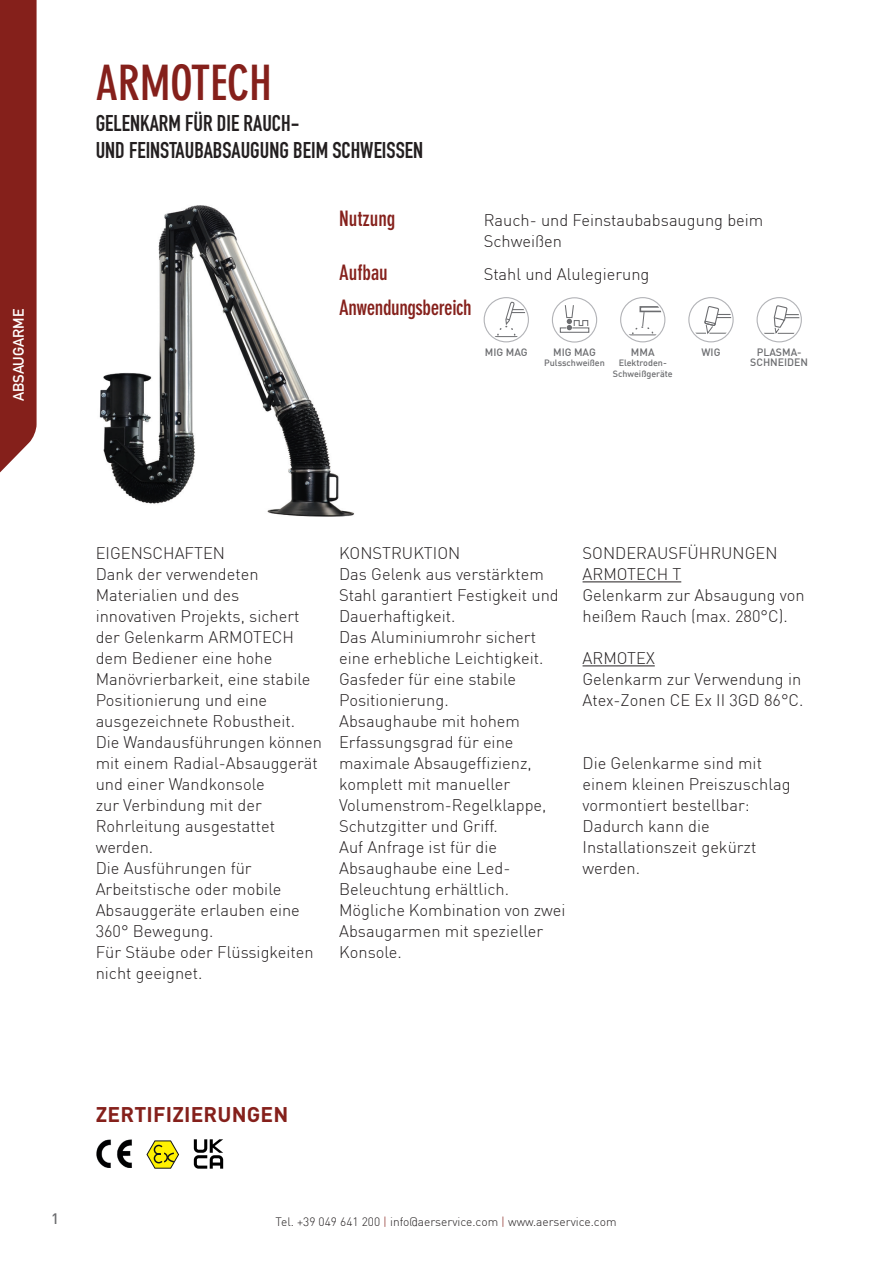
<style>
.page{position:relative;width:893px;height:1263px;background:#fff}
.page>*{position:absolute;margin:0;border:0;box-sizing:border-box;transform-origin:0 0}
.t1{font:700 condensed 48px "DIN Neuzeit Grotesk";color:#85201b}
.t2{font:22.5px "DIN Engschrift Alternate";color:#231f20}
.t3{font:700 condensed 21px "DIN Neuzeit Grotesk";letter-spacing:-.02em;color:#85201b}
.t4{font:700 21px "DIN Pro";letter-spacing:.01em;color:#85201b}
.t5{font:700 condensed 21px "DIN Neuzeit Grotesk";color:#85201b}
.t6{font:300 16.5px/21px "DIN";color:#231f20}
.t7{font:15px "DIN Mittelschrift";color:#fff}
.t8{font:500 15px "DIN Pro";color:#6c6d70}
.t9{font:300 12px "DIN";color:#231f20}
.t10{font:500 10.5px "DIN";color:#6c6d70}
.t11{font:500 9px "DIN";color:#6c6d70}
.s1{color:#85201b}
</style>
<div class="page">
<div style="left:0;top:0;width:37px;height:473px;background:#85201b"></div>
<img style="left:99px;top:205px;width:255px;height:312px">
<hr style="left:583px;top:582px;width:98px;height:1px;background:#231f20">
<hr style="left:583px;top:666px;width:72px;height:1px;background:#231f20">
<img style="left:96px;top:1139px;width:36px;height:29px">
<svg style="left:194px;top:1139px;width:29px;height:30px"></svg>
<svg style="left:146px;top:1140px;width:33px;height:29px"></svg>
<svg style="left:757px;top:297px;width:45px;height:45px"></svg>
<svg style="left:484px;top:297px;width:45px;height:45px"></svg>
<svg style="left:552px;top:297px;width:45px;height:46px"></svg>
<svg style="left:620px;top:297px;width:45px;height:45px"></svg>
<svg style="left:688px;top:297px;width:46px;height:45px"></svg>
<p class="t7" style="left:10px;top:401px;width:94px;rotate:-90deg">ABSAUGARME</p>
<p class="t1" style="left:96px;top:55px;width:178px">ARMOTECH</p>
<p class="t2" style="left:96px;top:110px;width:205px">GELENKARM FÜR DIE RAUCH-</p>
<p class="t2" style="left:96px;top:137px;width:329px">UND FEINSTAUBABSAUGUNG BEIM SCHWEISSEN</p>
<p class="t5" style="left:339px;top:206px;width:58px">Nutzung</p>
<p class="t6" style="left:484px;top:209px;width:281px">Rauch- und Feinstaubabsaugung beim<br>Schweißen</p>
<p class="t3" style="left:339px;top:260px;width:50px">Aufbau</p>
<p class="t6" style="left:484px;top:263px;width:167px">Stahl und Alulegierung</p>
<p class="t3" style="left:339px;top:295px;width:134px">Anwendungsbereich</p>
<p class="t10" style="left:485px;top:345px;width:44px">MIG MAG</p>
<p class="t10" style="left:553px;top:345px;width:44px">MIG MAG</p>
<p class="t11" style="left:544px;top:357px;width:62px">Pulsschweißen</p>
<p class="t10" style="left:631px;top:345px;width:25px">MMA</p>
<p class="t11" style="left:619px;top:357px;width:50px">Elektroden-</p>
<p class="t11" style="left:613px;top:368px;width:62px">Schweißgeräte</p>
<p class="t10" style="left:701px;top:345px;width:21px">WIG</p>
<p class="t10" style="left:757px;top:345px;width:46px">PLASMA-</p>
<p class="t10" style="left:750px;top:356px;width:59px">SCHNEIDEN</p>
<p class="t6" style="left:96px;top:542px;width:131px">EIGENSCHAFTEN</p>
<p class="t6" style="left:96px;top:563px;width:216px">Dank der verwendeten<br>Materialien und des innovativen Projekts, sichert der Gelenkarm ARMOTECH dem Bediener eine hohe<br>Manövrierbarkeit, eine stabile<br>Positionierung und eine ausgezeichnete Robustheit.</p>
<p class="t6" style="left:96px;top:731px;width:228px">Die Wandausführungen können mit einem Radial-Absauggerät und einer Wandkonsole<br>zur Verbindung mit der<br>Rohrleitung ausgestattet werden.</p>
<p class="t6" style="left:96px;top:857px;width:206px">Die Ausführungen für<br>Arbeitstische oder mobile<br>Absauggeräte erlauben eine<br>360° Bewegung.</p>
<p class="t6" style="left:96px;top:941px;width:219px">Für Stäube oder Flüssigkeiten nicht geeignet.</p>
<p class="t6" style="left:339px;top:542px;width:123px">KONSTRUKTION</p>
<p class="t6" style="left:339px;top:563px;width:221px">Das Gelenk aus verstärktem<br>Stahl garantiert Festigkeit und<br>Dauerhaftigkeit.</p>
<p class="t6" style="left:339px;top:626px;width:206px">Das Aluminiumrohr sichert eine erhebliche Leichtigkeit.</p>
<p class="t6" style="left:339px;top:668px;width:179px">Gasfeder für eine stabile<br>Positionierung.</p>
<p class="t6" style="left:339px;top:710px;width:209px">Absaughaube mit hohem<br>Erfassungsgrad für eine maximale Absaugeffizienz, komplett mit manueller<br>Volumenstrom-Regelklappe,<br>Schutzgitter und Griff.</p>
<p class="t6" style="left:339px;top:836px;width:173px">Auf Anfrage ist für die<br>Absaughaube eine Led-<br>Beleuchtung erhältlich.</p>
<p class="t6" style="left:339px;top:899px;width:228px">Mögliche Kombination von zwei<br>Absaugarmen mit spezieller<br>Konsole.</p>
<p class="t6" style="left:583px;top:542px;width:197px">SONDERAUSFÜHRUNGEN<br>ARMOTECH T</p>
<p class="t6" style="left:583px;top:584px;width:224px">Gelenkarm zur Absaugung von heißem Rauch (max. 280°C).</p>
<p class="t6" style="left:583px;top:647px;width:74px">ARMOTEX</p>
<p class="t6" style="left:583px;top:668px;width:222px">Gelenkarm zur Verwendung in<br>Atex-Zonen CE Ex II 3GD 86°C.</p>
<p class="t6" style="left:583px;top:752px;width:210px">Die Gelenkarme sind mit einem kleinen Preiszuschlag vormontiert bestellbar:<br>Dadurch kann die<br>Installationszeit gekürzt werden.</p>
<p class="t4" style="left:96px;top:1100px;width:194px">ZERTIFIZIERUNGEN</p>
<p class="t8" style="left:51px;top:1209px;width:9px">1</p>
<p class="t8" style="left:51px;top:1210px;width:9px">2</p>
<p class="t9" style="left:276px;top:1214px;width:342px">Tel. +39 049 641 200 <span class="s1">|</span> info@aerservice.com <span class="s1">|</span> www.aerservice.com</p>
</div>
